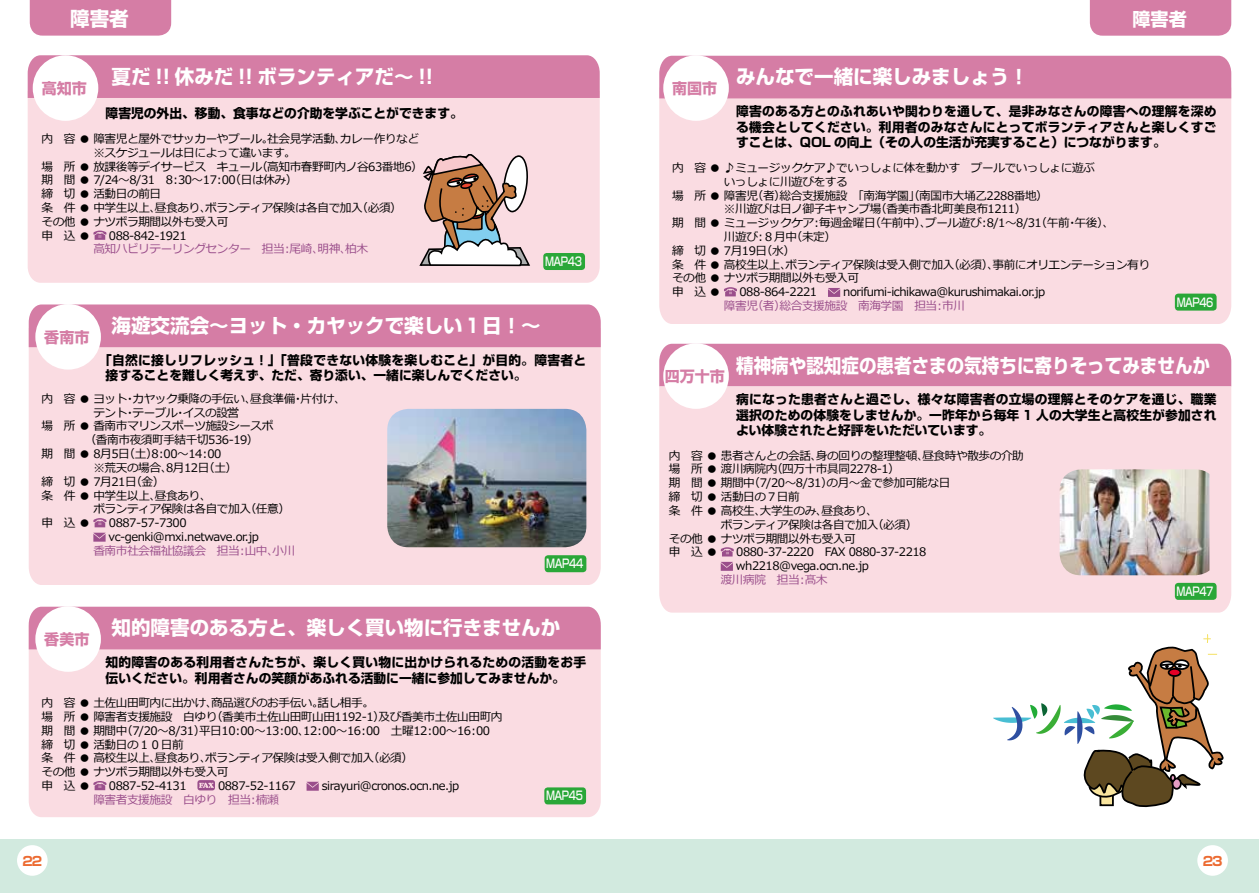
<style>
.page{position:relative;width:1259px;height:893px;background:#fff}
.page>*{position:absolute;margin:0;border:0;box-sizing:border-box;transform-origin:0 0}
.t1{font:700 19.5px "Shin Go";color:#fff}
.t2{font:700 19.5px "Shin Go";color:#fff;scale:.9 1}
.t3{font:700 18px "Shin Go";color:#fff}
.t4{font:700 15px "Shin Go";color:#d57da5}
.t5{font:700 12.75px/15.5px "Shin Go";color:#000;text-align:justify}
.t6{font:700 12.75px/15.5px "Shin Go";letter-spacing:.02em;color:#000}
.t7{font:700 12.75px "Shin Go";color:#ec6b32}
.t8{font:500 12px "Shin Go";letter-spacing:-.05em;color:#fffcfc;scale:.8 1}
.t9{font:11.7px/13.8px "Meiryo";letter-spacing:-.04em;color:#000}
.t10{font:11.7px "Meiryo";letter-spacing:-.04em;color:#9a4e8b}
</style>
<div class="page">
<div style="left:629px;top:839px;width:630px;height:54px;background:#d2eadf"></div>
<div style="left:0;top:839px;width:629px;height:54px;background:#d2eadf"></div>
<div style="left:17px;top:845px;width:31px;height:31px;background:#fff;border-radius:50%"></div>
<div style="left:1197px;top:845px;width:31px;height:31px;background:#fff;border-radius:50%"></div>
<div style="left:29px;top:649px;width:572px;height:168px;background:#fadce2"></div>
<div style="left:29px;top:347px;width:572px;height:238px;background:#fadce2"></div>
<div style="left:659px;top:98px;width:572px;height:226px;background:#fadce2"></div>
<div style="left:28px;top:98px;width:572px;height:185px;background:#fadce2"></div>
<div style="left:29px;top:607px;width:572px;height:42px;background:#d57da5"></div>
<svg style="left:93px;top:781px;width:13px;height:9px"></svg>
<svg style="left:197px;top:780px;width:18px;height:10px"></svg>
<svg style="left:306px;top:782px;width:13px;height:9px"></svg>
<div style="left:35px;top:606px;width:66px;height:66px;background:#fff;border-radius:50%"></div>
<div style="left:544px;top:787px;width:42px;height:17px;background:#2aa738;border-radius:3px"></div>
<div style="left:28px;top:55px;width:572px;height:43px;background:#d57da5"></div>
<svg style="left:93px;top:231px;width:13px;height:9px"></svg>
<div style="left:33px;top:55px;width:65px;height:66px;background:#fff;border-radius:50%"></div>
<div style="left:543px;top:253px;width:42px;height:17px;background:#2aa738;border-radius:3px"></div>
<div style="left:29px;top:304px;width:572px;height:43px;background:#d57da5"></div>
<svg style="left:93px;top:518px;width:13px;height:9px"></svg>
<svg style="left:93px;top:533px;width:13px;height:9px"></svg>
<div style="left:35px;top:304px;width:66px;height:66px;background:#fff;border-radius:50%"></div>
<div style="left:544px;top:555px;width:42px;height:17px;background:#2aa738;border-radius:3px"></div>
<img style="left:387px;top:409px;width:199px;height:138px">
<div style="left:30px;top:0;width:141px;height:36px;background:#d57da5"></div>
<div style="left:659px;top:56px;width:572px;height:42px;background:#d57da5"></div>
<svg style="left:724px;top:287px;width:13px;height:9px"></svg>
<svg style="left:828px;top:288px;width:12px;height:9px"></svg>
<div style="left:663px;top:55px;width:66px;height:66px;background:#fff;border-radius:50%"></div>
<div style="left:1174px;top:294px;width:42px;height:17px;background:#2aa738;border-radius:3px"></div>
<div style="left:659px;top:344px;width:572px;height:42px;background:#d57da5"></div>
<div style="left:659px;top:386px;width:572px;height:227px;background:#fadce2"></div>
<svg style="left:721px;top:547px;width:13px;height:9px"></svg>
<svg style="left:720px;top:562px;width:13px;height:9px"></svg>
<div style="left:663px;top:343px;width:66px;height:66px;background:#fff;border-radius:50%"></div>
<div style="left:1174px;top:583px;width:42px;height:17px;background:#2aa738;border-radius:3px"></div>
<img style="left:1059px;top:469px;width:150px;height:106px">
<div style="left:1090px;top:0;width:141px;height:36px;background:#d57da5"></div>
<svg style="left:418px;top:153px;width:113px;height:116px"></svg>
<svg style="left:993px;top:634px;width:231px;height:174px"></svg>
<h1 class="t1" style="left:70px;top:6px;width:60px">障害者</h1>
<p class="t4" style="left:42px;top:78px;width:46px">高知市</p>
<h1 class="t1" style="left:112px;top:64px;width:323px">夏だ !! 休みだ !! ボランティアだ～ !!</h1>
<p class="t5" style="left:106px;top:105px;width:359px">障害児の外出、移動、食事などの介助を学ぶことができます。</p>
<p class="t9" style="left:41px;top:132px;width:379px">内　容 ● 障害児と屋外でサッカーやプール。社会見学活動、カレー作りなど</p>
<p class="t9" style="left:93px;top:146px;width:204px">※スケジュールは日によって違います。</p>
<p class="t9" style="left:41px;top:160px;width:383px">場　所 ● 放課後等デイサービス　キュール（高知市春野町内ノ谷63番地6）</p>
<p class="t9" style="left:41px;top:174px;width:257px">期　間 ● 7/24～8/31　8：30～17：00（日は休み）</p>
<p class="t9" style="left:41px;top:188px;width:121px">締　切 ● 活動日の前日</p>
<p class="t9" style="left:41px;top:201px;width:362px">条　件 ● 中学生以上、昼食あり、ボランティア保険は各自で加入（必須）</p>
<p class="t9" style="left:41px;top:215px;width:189px">その他 ● ナツボラ期間以外も受入可</p>
<p class="t9" style="left:41px;top:229px;width:50px">申　込 ●</p>
<p class="t9" style="left:109px;top:229px;width:79px">088-842-1921</p>
<p class="t10" style="left:93px;top:241px;width:276px">高知ハビリテーリングセンター　担当：尾崎、明神、柏木</p>
<p class="t8" style="left:545px;top:254px;width:48px">MAP43</p>
<p class="t4" style="left:44px;top:327px;width:47px">香南市</p>
<h1 class="t1" style="left:112px;top:313px;width:430px">海遊交流会～ヨット・カヤックで楽しい１日！～</h1>
<p class="t6" style="left:106px;top:352px;width:482px;text-indent:-6px">「自然に接しリフレッシュ！」「普段できない体験を楽しむこと」が目的。障害者と接することを難しく考えず、ただ、寄り添い、一緒に楽しんでください。</p>
<p class="t9" style="left:41px;top:392px;width:306px">内　容 ● ヨット・カヤック乗降の手伝い、昼食準備・片付け、</p>
<p class="t9" style="left:93px;top:406px;width:147px">テント・テーブル・イスの設営</p>
<p class="t9" style="left:41px;top:420px;width:233px">場　所 ● 香南市マリンスポーツ施設シースポ</p>
<p class="t9" style="left:85px;top:434px;width:175px">（香南市夜須町手結千切536-19）</p>
<p class="t9" style="left:41px;top:448px;width:193px">期　間 ● 8月5日（土）8：00～14：00　</p>
<p class="t9" style="left:93px;top:461px;width:145px">※荒天の場合、8月12日（土）</p>
<p class="t9" style="left:41px;top:475px;width:125px">締　切 ● 7月21日（金）</p>
<p class="t9" style="left:41px;top:489px;width:172px">条　件 ● 中学生以上、昼食あり、</p>
<p class="t9" style="left:93px;top:503px;width:198px">ボランティア保険は各自で加入（任意）</p>
<p class="t9" style="left:41px;top:517px;width:50px">申　込 ●</p>
<p class="t9" style="left:109px;top:517px;width:152px">0887-57-7300　vc-genki@mxi.netwave.or.jp</p>
<p class="t10" style="left:93px;top:542px;width:204px">香南市社会福祉協議会　担当：山中、小川</p>
<p class="t8" style="left:546px;top:556px;width:48px">MAP44</p>
<p class="t4" style="left:44px;top:629px;width:47px">香美市</p>
<h1 class="t1" style="left:112px;top:615px;width:450px">知的障害のある方と、楽しく買い物に行きませんか</h1>
<p class="t6" style="left:106px;top:654px;width:482px">知的障害のある利用者さんたちが、楽しく買い物に出かけられるための活動をお手伝いください。利用者さんの笑顔があふれる活動に一緒に参加してみませんか。</p>
<p class="t9" style="left:41px;top:697px;width:462px">内　容 ● 土佐山田町内に出かけ、商品選びのお手伝い。話し相手。<br>場　所 ● 障害者支援施設　白ゆり（香美市土佐山田町山田1192-1）及び香美市土佐山田町内期　間 ● 期間中（7/20～8/31）平日10：00～13：00、12：00～16：00　土曜12：00～16：00締　切 ● 活動日の１０日前<br>条　件 ● 高校生以上、昼食あり、ボランティア保険は受入側で加入（必須）<br>その他 ● ナツボラ期間以外も受入可<br>申　込 ●</p>
<p class="t9" style="left:109px;top:779px;width:90px">0887-52-4131　</p>
<p class="t9" style="left:218px;top:779px;width:90px">0887-52-1167　</p>
<p class="t9" style="left:322px;top:779px;width:139px">sirayuri@cronos.ocn.ne.jp</p>
<p class="t10" style="left:93px;top:791px;width:187px">障害者支援施設　白ゆり　担当：楠瀬</p>
<p class="t8" style="left:546px;top:788px;width:48px">MAP45</p>
<p class="t4" style="left:672px;top:78px;width:46px">南国市</p>
<h1 class="t1" style="left:736px;top:64px;width:294px">みんなで一緒に楽しみましょう！</h1>
<h2 class="t3" style="left:1132px;top:7px;width:56px">障害者</h2>
<p class="t5" style="left:736px;top:103px;width:482px">障害のある方とのふれあいや関わりを通して、是非みなさんの障害への理解を深める機会としてください。利用者のみなさんにとってボランティアさんと楽しくすごすことは、QOL の向上（その人の生活が充実すること）につながります。</p>
<p class="t9" style="left:672px;top:161px;width:424px">内　容 ● ♪ミュージックケア♪でいっしょに体を動かす　プールでいっしょに遊ぶ</p>
<p class="t9" style="left:724px;top:175px;width:125px">いっしょに川遊びをする</p>
<p class="t9" style="left:672px;top:189px;width:377px">場　所 ● 障害児（者）総合支援施設　「南海学園」（南国市大埇乙2288番地）</p>
<p class="t9" style="left:724px;top:203px;width:304px">※川遊びは日ノ御子キャンプ場（香美市香北町美良布1211）</p>
<p class="t9" style="left:672px;top:217px;width:444px">期　間 ● ミュージックケア：毎週金曜日（午前中）、プール遊び：8/1～8/31（午前・午後）、</p>
<p class="t9" style="left:724px;top:230px;width:114px">川遊び：８月中（未定）</p>
<p class="t9" style="left:672px;top:244px;width:125px">締　切 ● 7月19日（水）</p>
<p class="t9" style="left:672px;top:258px;width:479px">条　件 ● 高校生以上、ボランティア保険は受入側で加入（必須）、事前にオリエンテーション有り</p>
<p class="t9" style="left:672px;top:272px;width:189px">その他 ● ナツボラ期間以外も受入可</p>
<p class="t9" style="left:672px;top:286px;width:50px">申　込 ●</p>
<p class="t9" style="left:739px;top:286px;width:90px">088-864-2221　</p>
<p class="t9" style="left:843px;top:286px;width:203px">norifumi-ichikawa@kurushimakai.or.jp</p>
<p class="t10" style="left:724px;top:298px;width:254px">障害児（者）総合支援施設　南海学園　担当：市川　</p>
<p class="t8" style="left:1176px;top:294px;width:48px">MAP46</p>
<p class="t4" style="left:665px;top:366px;width:61px">四万十市</p>
<h1 class="t2" style="left:736px;top:352px;width:528px">精神病や認知症の患者さまの気持ちに寄りそってみませんか</h1>
<p class="t5" style="left:736px;top:391px;width:482px">病になった患者さんと過ごし、様々な障害者の立場の理解とそのケアを通じ、職業選択のための体験をしませんか。一昨年から毎年 1 人の大学生と高校生が参加されよい体験されたと好評をいただいています。</p>
<p class="t9" style="left:669px;top:449px;width:356px">内　容 ● 患者さんとの会話、身の回りの整理整頓、昼食時や散歩の介助</p>
<p class="t9" style="left:669px;top:463px;width:233px">場　所 ● 渡川病院内（四万十市具同2278-1）</p>
<p class="t9" style="left:669px;top:477px;width:283px">期　間 ● 期間中（7/20～8/31）の月～金で参加可能な日</p>
<p class="t9" style="left:669px;top:491px;width:132px">締　切 ● 活動日の７日前</p>
<p class="t9" style="left:669px;top:504px;width:211px">条　件 ● 高校生、大学生のみ、昼食あり、</p>
<p class="t9" style="left:721px;top:518px;width:198px">ボランティア保険は各自で加入（必須）</p>
<p class="t9" style="left:669px;top:532px;width:189px">その他 ● ナツボラ期間以外も受入可</p>
<p class="t9" style="left:669px;top:546px;width:50px">申　込 ●</p>
<p class="t9" style="left:736px;top:546px;width:203px">0880-37-2220　FAX 0880-37-2218　wh2218@vega.ocn.ne.jp</p>
<p class="t10" style="left:720px;top:572px;width:120px">渡川病院　担当：髙木　</p>
<p class="t8" style="left:1176px;top:584px;width:48px">MAP47</p>
<p class="t7" style="left:23px;top:852px;width:21px">22</p>
<p class="t7" style="left:1202px;top:852px;width:21px">23</p>
</div>
